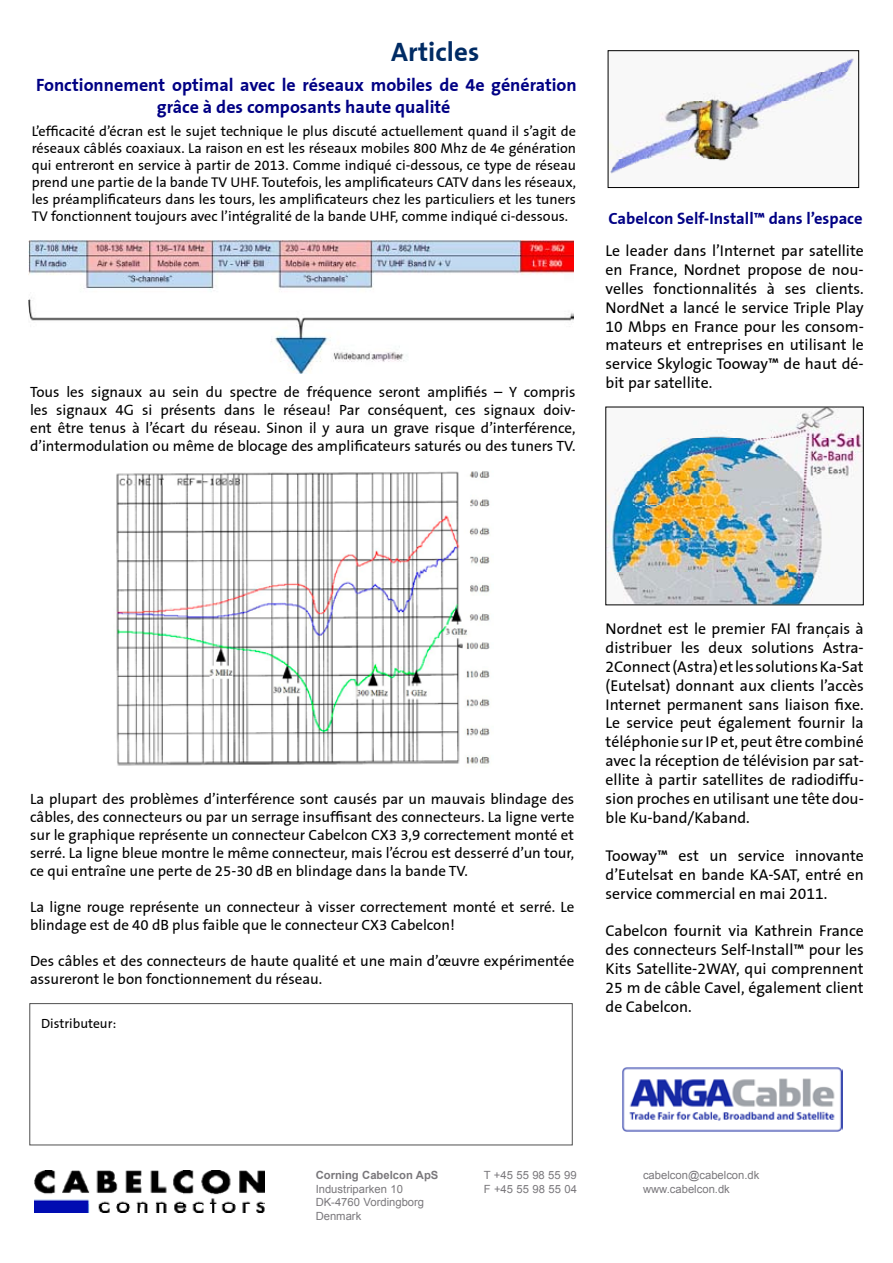
<style>
.page{position:relative;width:893px;height:1263px;background:#fff}
.page>*{position:absolute;margin:0;border:0;box-sizing:border-box;transform-origin:0 0}
.t1{font:700 27px "Corning Sans";color:#002b64}
.t2{font:700 18px/21.6px "Corning Sans";color:#000084;text-align:center}
.t3{font:700 16.5px "Corning Sans";color:#000084}
.t4{font:15.75px/18.9px "Corning Sans";color:#000;text-align:justify}
.t5{font:15px/18px "Corning Sans";color:#000;text-align:justify}
.t6{font:14.25px/17.1px "Corning Sans";color:#000;text-align:justify}
.t7{font:13.5px "Corning Sans";color:#000}
.t8{font:11.25px/13.5px "Arial";color:#7a787c}
.t9{font:700 11.25px "Arial";color:#7a787c}
</style>
<div class="page">
<img style="left:34px;top:1170px;width:231px;height:43px">
<img style="left:608px;top:409px;width:253px;height:194px">
<img style="left:610px;top:58px;width:244px;height:116px">
<div style="left:608px;top:50px;width:251px;height:138px;border:1px solid #000"></div>
<img style="left:116px;top:471px;width:374px;height:295px">
<img style="left:28px;top:241px;width:546px;height:132px">
<img style="left:622px;top:1067px;width:220px;height:65px">
<h1 class="t1" style="left:391px;top:36px;width:90px">Articles</h1>
<p class="t2" style="left:36px;top:74px;width:542px">Fonctionnement optimal avec le réseaux mobiles de 4e génération grâce à des composants haute qualité</p>
<p class="t6" style="left:32px;top:122px;width:546px">L’efficacité d’écran est le sujet technique le plus discuté actuellement quand il s’agit de réseaux câblés coaxiaux. La raison en est les réseaux mobiles 800 Mhz de 4e génération qui entreront en service à partir de 2013. Comme indiqué ci-dessous, ce type de réseau prend une partie de la bande TV UHF. Toutefois, les amplificateurs CATV dans les réseaux, les préamplificateurs dans les tours, les amplificateurs chez les particuliers et les tuners TV fonctionnent toujours avec l’intégralité de la bande UHF, comme indiqué ci-dessous.</p>
<p class="t5" style="left:30px;top:383px;width:547px">Tous les signaux au sein du spectre de fréquence seront amplifiés – Y compris les signaux 4G si présents dans le réseau! Par conséquent, ces signaux doiv&shy;ent être tenus à l’écart du réseau. Sinon il y aura un grave risque d’interférence, d’intermodulation ou même de blocage des amplificateurs saturés ou des tuners TV.</p>
<p class="t3" style="left:608px;top:209px;width:256px">Cabelcon Self-Install™ dans l’espace</p>
<p class="t4" style="left:606px;top:241px;width:260px">Le leader dans l’Internet par satellite en France, Nordnet propose de nou&shy;velles fonctionnalités à ses clients.<br>NordNet a lancé le service Triple Play 10 Mbps en France pour les consom&shy;mateurs et entreprises en utilisant le service Skylogic Tooway™ de haut dé&shy;bit par satellite.</p>
<p class="t5" style="left:30px;top:790px;width:546px">La plupart des problèmes d’interférence sont causés par un mauvais blindage des câbles, des connecteurs ou par un serrage insuffisant des connecteurs. La ligne verte sur le graphique représente un connecteur Cabelcon CX3 3,9 correctement monté et serré. La ligne bleue montre le même connecteur, mais l’écrou est desserré d’un tour, ce qui entraîne une perte de 25-30 dB en blindage dans la bande TV.</p>
<p class="t5" style="left:30px;top:898px;width:546px">La ligne rouge représente un connecteur à visser correctement monté et serré. Le blindage est de 40 dB plus faible que le connecteur CX3 Cabelcon!</p>
<p class="t5" style="left:30px;top:952px;width:546px">Des câbles et des connecteurs de haute qualité et une main d’œuvre expérimentée assureront le bon fonctionnement du réseau.</p>
<p class="t7" style="left:41px;top:1015px;width:77px">Distributeur:</p>
<p class="t4" style="left:606px;top:619px;width:260px">Nordnet est le premier FAI français à distribuer les deux solutions Astra-2Connect (Astra) et les solutions Ka-Sat (Eutelsat) donnant aux clients l’accès Internet permanent sans liaison fixe.<br>Le service peut également fournir la téléphonie sur IP et, peut être combiné avec la réception de télévision par sat&shy;ellite à partir satellites de radiodiffu&shy;sion proches en utilisant une tête dou&shy;ble Ku-band/Kaband.</p>
<p class="t4" style="left:606px;top:846px;width:260px">Tooway™ est un service innovante d’Eutelsat en bande KA-SAT, entré en service commercial en mai 2011.</p>
<p class="t4" style="left:606px;top:922px;width:260px">Cabelcon fournit via Kathrein France des connecteurs Self-Install™ pour les Kits Satellite-2WAY, qui comprennent 25 m de câble Cavel, également client de Cabelcon.</p>
<p class="t9" style="left:316px;top:1168px;width:124px">Corning Cabelcon ApS</p>
<p class="t8" style="left:316px;top:1182px;width:110px">Industriparken 10<br>DK-4760 Vordingborg<br>Denmark</p>
<p class="t8" style="left:484px;top:1168px;width:95px">T +45 55 98 55 99<br>F +45 55 98 55 04</p>
<p class="t8" style="left:643px;top:1168px;width:118px">cabelcon@cabelcon.dk www.cabelcon.dk</p>
</div>
